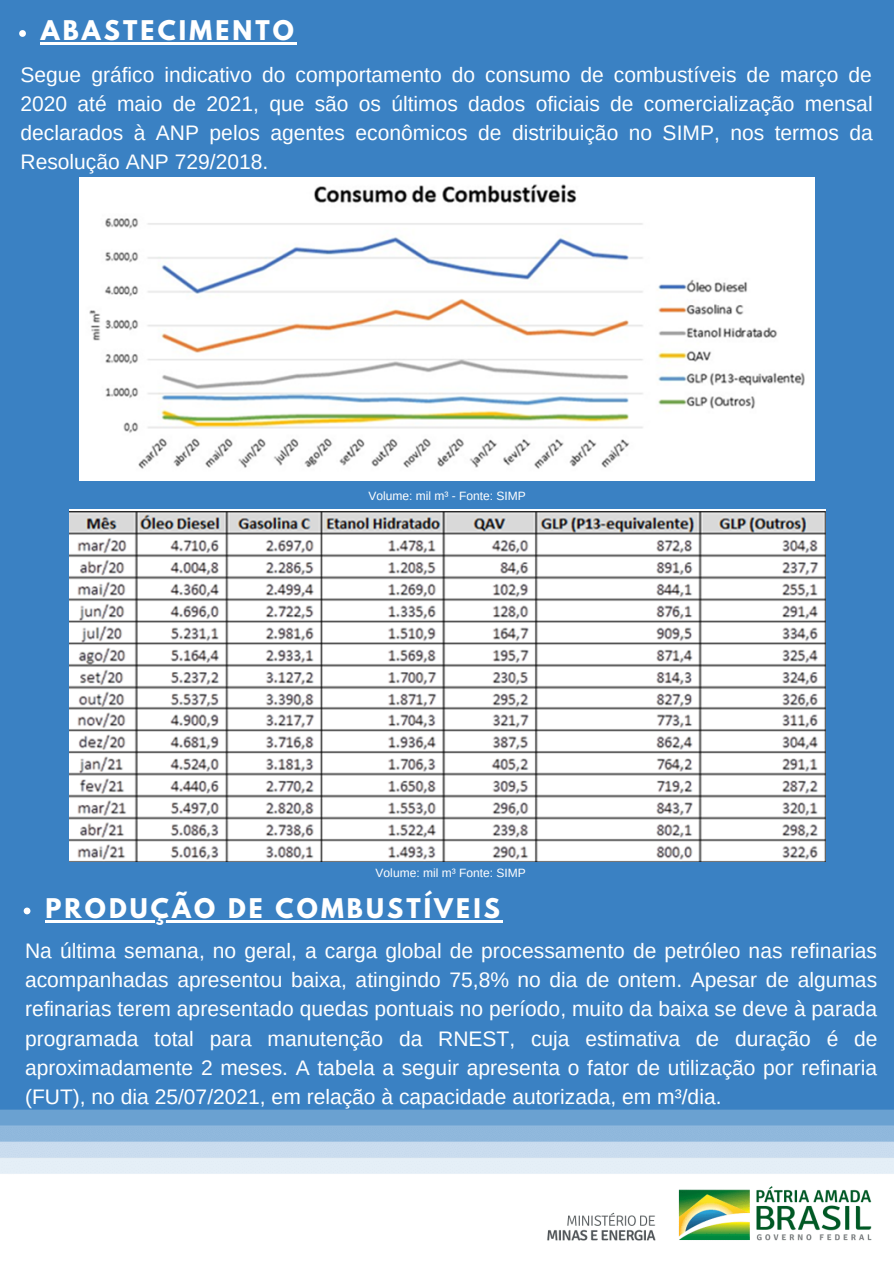
<style>
.page{position:relative;width:894px;height:1264px;background:#fff}
.page>*{position:absolute;margin:0;border:0;box-sizing:border-box;transform-origin:0 0}
.t1{font:700 24px "League Spartan";letter-spacing:.13em;color:#fff}
.t2{font:21px/29.2px "Arimo";color:#fff;text-align:justify}
.t3{font:12px "Arimo";color:#fff}
</style>
<div class="page">
<img style="left:0;top:0;width:893px;height:1241px">
<img style="left:79px;top:177px;width:734px;height:303px">
<img style="left:69px;top:509px;width:756px;height:352px">
<svg style="left:19px;top:30px;width:7px;height:7px"></svg>
<hr style="left:41px;top:42px;width:256px;height:3px;background:#fff">
<svg style="left:24px;top:907px;width:6px;height:7px"></svg>
<hr style="left:45px;top:920px;width:458px;height:2px;background:#fff">
<p class="t1" style="left:41px;top:19px;width:254px">ABASTECIMENTO</p>
<p class="t2" style="left:21px;top:60px;width:853px">Segue gráfico indicativo do comportamento do consumo de combustíveis de março de 2020 até maio de 2021, que são os últimos dados oficiais de comercialização mensal declarados à ANP pelos agentes econômicos de distribuição no SIMP, nos termos da Resolução ANP 729/2018.</p>
<p class="t3" style="left:368px;top:488px;width:159px">Volume: mil m³ - Fonte: SIMP</p>
<p class="t3" style="left:375px;top:866px;width:152px">Volume: mil m³ Fonte: SIMP</p>
<p class="t1" style="left:45px;top:896px;width:456px">PRODUÇÃO DE COMBUSTÍVEIS</p>
<p class="t2" style="left:25px;top:935px;width:853px">Na última semana, no geral, a carga global de processamento de petróleo nas refinarias acompanhadas apresentou baixa, atingindo 75,8% no dia de ontem. Apesar de algumas refinarias terem apresentado quedas pontuais no período, muito da baixa se deve à parada programada total para manutenção da RNEST, cuja estimativa de duração é de aproximadamente 2 meses. A tabela a seguir apresenta o fator de utilização por refinaria (FUT), no dia 25/07/2021, em relação à capacidade autorizada, em m³/dia.</p>
</div>
